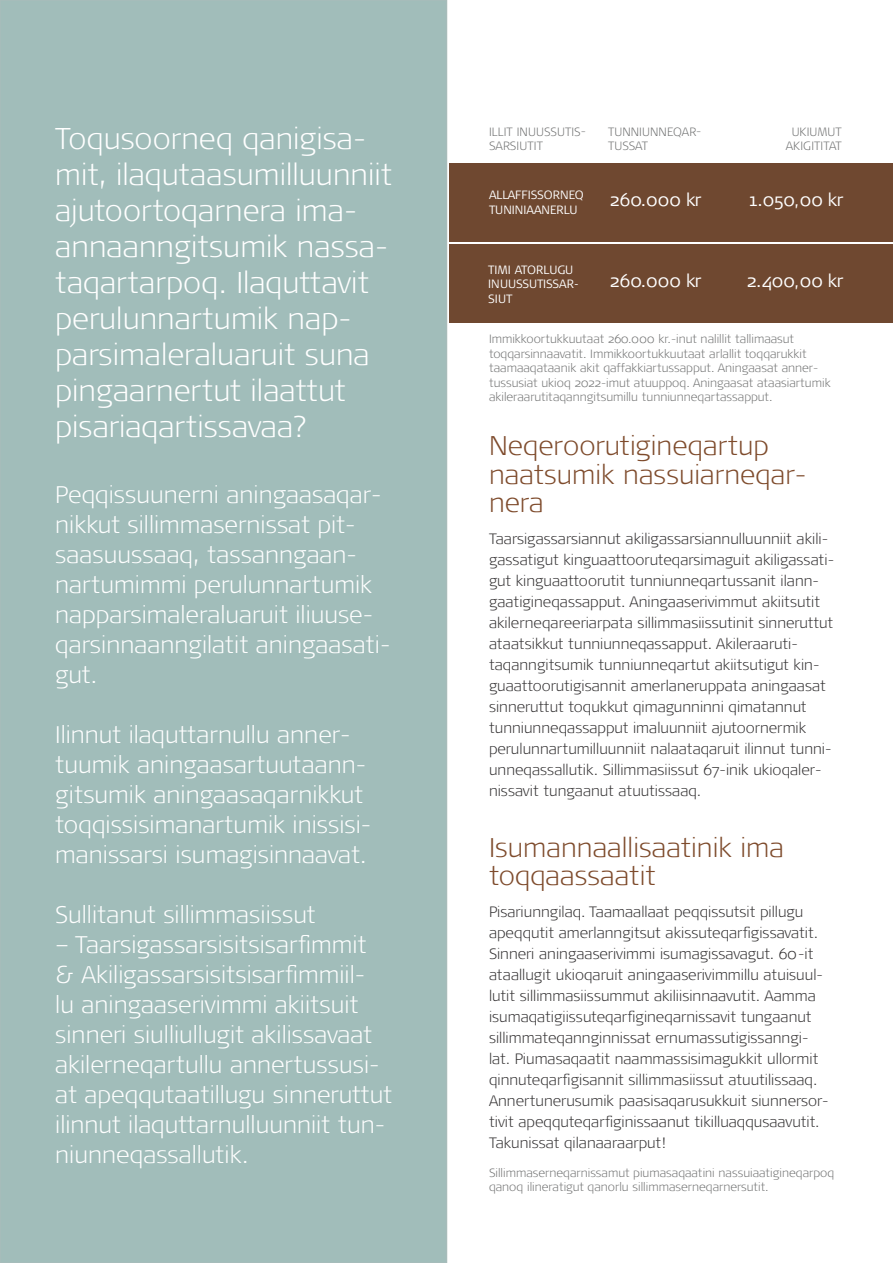
<style>
.page{position:relative;width:893px;height:1263px;background:#fff}
.page>*{position:absolute;margin:0;border:0;box-sizing:border-box;transform-origin:0 0}
.t1{font:300 expanded 30px/36px "Signa OT";color:#fff}
.t2{font:300 expanded 27px/28.5px "Signa OT";color:#7e4b2c}
.t3{font:300 expanded 24px/30px "Signa OT";color:#fff}
.t4{font:300 18px "Signa Normal";letter-spacing:.04em;color:#fff}
.t5{font:300 expanded 15px/21px "Signa OT";color:#323031}
.t6{font:300 expanded 12px/14.4px "Signa OT";color:#707171}
.t7{font:300 12px/14.4px "Signa Normal";color:#fff}
</style>
<div class="page">
<div style="left:0;top:0;width:446px;height:1263px;background:#a1bdba"></div>
<div style="left:449px;top:163px;width:444px;height:78px;background:#6f4830"></div>
<div style="left:449px;top:244px;width:444px;height:79px;background:#6f4830"></div>
<h1 class="t1" style="left:55px;top:121px;width:338px">Toqusoorneq qanigisa&shy;mit, ilaqutaasumilluunniit ajutoortoqarnera ima&shy;annaanngitsumik nassa&shy;taqartarpoq. Ilaquttavit perulunnartumik nap&shy;parsimaleraluaruit suna pingaarnertut ilaattut pisariaqartissavaa?</h1>
<h3 class="t3" style="left:55px;top:480px;width:337px">Peqqissuunerni aningaasaqar&shy;nikkut sillimmasernissat pit&shy;saasuussaaq, tassanngaan&shy;nartumimmi perulunnartumik napparsimaleraluaruit iliuuse&shy;qarsinnaanngilatit aningaasati&shy;gut.</h3>
<h3 class="t3" style="left:55px;top:720px;width:317px">Ilinnut ilaquttarnullu anner&shy;tuumik aningaasartuutaann&shy;gitsumik aningaasaqarnikkut toqqissisimanartumik inissisi&shy;manissarsi isumagisinnaavat.</h3>
<h3 class="t3" style="left:55px;top:900px;width:262px">Sullitanut sillimmasiissut</h3>
<p class="t3" style="left:55px;top:930px;width:338px">– Taarsigassarsisitsisarfimmit &amp; Akiligassarsisitsisarfimmiil-<br>lu aningaaserivimmi akiitsuit sinneri siulliullugit akilissavaat akilerneqartullu annertussusi&shy;at apeqqutaatillugu sinneruttut ilinnut ilaquttarnulluunniit tun&shy;niunneqassallutik.</p>
<p class="t6" style="left:489px;top:124px;width:98px">ILLIT INUUSSUTIS-<br>SARSIUTIT</p>
<p class="t6" style="left:608px;top:124px;width:95px">TUNNIUNNEQAR-<br>TUSSAT</p>
<p class="t6" style="left:786px;top:124px;width:58px;text-align:center">UKIUMUT<br>AKIGITITAT</p>
<p class="t7" style="left:489px;top:188px;width:96px">ALLAFFISSORNEQ<br>TUNINIAANERLU</p>
<p class="t7" style="left:488px;top:262px;width:92px">TIMI ATORLUGU<br>INUUSSUTISSAR-<br>SIUT</p>
<p class="t4" style="left:610px;top:190px;width:94px">260.000 kr</p>
<p class="t4" style="left:610px;top:270px;width:94px">260.000 kr</p>
<p class="t4" style="left:749px;top:190px;width:95px">1.050,00 kr</p>
<p class="t4" style="left:747px;top:270px;width:98px">2.400,00 kr</p>
<p class="t6" style="left:489px;top:332px;width:343px">Immikkoortukkuutaat 260.000 kr.-inut nalillit tallimaasut toqqarsinnaavatit. Immikkoortukkuutaat arlallit toqqarukkit taamaaqataanik akit qaffakkiartussapput. Aningaasat anner&shy;tussusiat ukioq 2022-imut atuuppoq. Aningaasat ataasiartumik akileraarutitaqanngitsumillu tunniunneqartassapput.</p>
<h2 class="t2" style="left:489px;top:431px;width:315px">Neqeroorutigineqartup naatsumik nassuiarneqar&shy;nera</h2>
<p class="t5" style="left:489px;top:528px;width:347px">Taarsigassarsiannut akiligassarsiannulluunniit akili&shy;gassatigut kinguaattooruteqarsimaguit akiligassati&shy;gut kinguaattoorutit tunniunneqartussanit ilann&shy;gaatigineqassapput. Aningaaserivimmut akiitsutit akilerneqareeriarpata sillimmasiissutinit sinneruttut ataatsikkut tunniunneqassapput. Akileraaruti&shy;taqanngitsumik tunniunneqartut akiitsutigut kin&shy;guaattoorutigisannit amerlaneruppata aningaasat sinneruttut toqukkut qimagunninni qimatannut tunniunneqassapput imaluunniit ajutoornermik perulunnartumilluunniit nalaataqaruit ilinnut tunni&shy;unneqassallutik. Sillimmasiissut 67-inik ukioqaler&shy;nissavit tungaanut atuutissaaq.</p>
<h2 class="t2" style="left:489px;top:833px;width:296px">Isumannaallisaatinik ima toqqaassaatit</h2>
<p class="t5" style="left:489px;top:901px;width:341px">Pisariunngilaq. Taamaallaat peqqissutsit pillugu apeqqutit amerlanngitsut akissuteqarfigissavatit.<br>Sinneri aningaaserivimmi isumagissavagut. 60-it ataallugit ukioqaruit aningaaserivimmillu atuisuul&shy;lutit sillimmasiissummut akiliisinnaavutit. Aamma isumaqatigiissuteqarfigineqarnissavit tungaanut sillimmateqannginnissat ernumassutigissanngi&shy;lat. Piumasaqaatit naammassisimagukkit ullormit qinnuteqarfigisannit sillimmasiissut atuutilissaaq.<br>Annertunerusumik paasisaqarusukkuit siunnersor&shy;tivit apeqquteqarfiginissaanut tikilluaqqusaavutit.<br>Takunissat qilanaaraarput!</p>
<p class="t6" style="left:489px;top:1165px;width:347px">Sillimmaserneqarnissamut piumasaqaatini nassuiaatigineqarpoq qanoq ilineratigut qanorlu sillimmaserneqarnersutit.</p>
</div>
